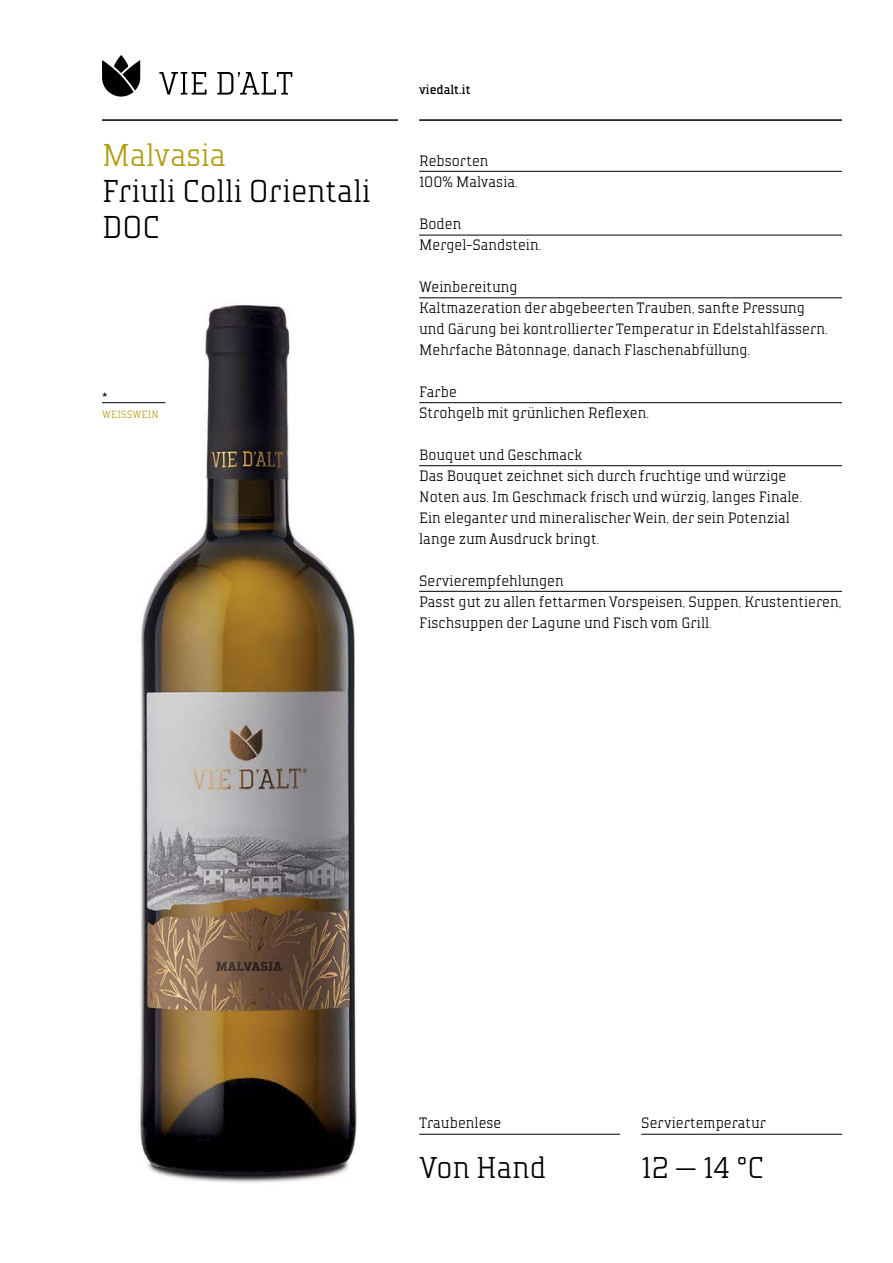
<style>
.page{position:relative;width:893px;height:1263px;background:#fff}
.page>*{position:absolute;margin:0;border:0;box-sizing:border-box;transform-origin:0 0}
.t1{font:300 31.5px/36px "TT Polls";color:#000}
.t2{font:300 31.5px "TT Polls";color:#b49c11}
.t3{font:300 30px "TT Polls";color:#000}
.t4{font:300 15px/21px "TT Polls";color:#000}
.t5{font:12.75px "TT Polls";color:#000}
.t6{font:300 10.5px "TT Polls";color:#b49c11}
</style>
<div class="page">
<hr style="left:102px;top:119px;width:296px;height:2px;background:#000">
<hr style="left:419px;top:119px;width:423px;height:2px;background:#000">
<svg style="left:159px;top:72px;width:48px;height:23px"></svg>
<svg style="left:217px;top:72px;width:75px;height:23px"></svg>
<svg style="left:102px;top:55px;width:38px;height:42px"></svg>
<hr style="left:419px;top:1134px;width:201px;height:1px;background:#000">
<hr style="left:641px;top:1134px;width:201px;height:1px;background:#000">
<img style="left:125px;top:303px;width:232px;height:880px">
<hr style="left:419px;top:171px;width:423px;height:1px;background:#000">
<hr style="left:419px;top:235px;width:423px;height:1px;background:#000">
<hr style="left:419px;top:465px;width:423px;height:1px;background:#000">
<hr style="left:419px;top:402px;width:423px;height:1px;background:#000">
<hr style="left:102px;top:402px;width:63px;height:1px;background:#000">
<hr style="left:419px;top:591px;width:423px;height:1px;background:#000">
<hr style="left:419px;top:298px;width:423px;height:1px;background:#000">
<h1 class="t2" style="left:102px;top:136px;width:126px">Malvasia</h1>
<h1 class="t1" style="left:102px;top:173px;width:270px">Friuli Colli Orientali<br>DOC</h1>
<p class="t4" style="left:102px;top:387px;width:7px">*</p>
<p class="t6" style="left:102px;top:408px;width:58px">WEISSWEIN</p>
<p class="t5" style="left:419px;top:82px;width:53px">viedalt.it</p>
<p class="t4" style="left:419px;top:150px;width:100px">Rebsorten<br>100% Malvasia.</p>
<p class="t4" style="left:419px;top:213px;width:124px">Boden<br>Mergel-Sandstein.</p>
<p class="t4" style="left:419px;top:276px;width:410px">Weinbereitung<br>Kaltmazeration der abgebeerten Trauben, sanfte Pressung und Gärung bei kontrollierter Temperatur in Edelstahlfässern.<br>Mehrfache Bâtonnage, danach Flaschenabfüllung.</p>
<p class="t4" style="left:419px;top:381px;width:231px">Farbe<br>Strohgelb mit grünlichen Reflexen.</p>
<p class="t4" style="left:419px;top:444px;width:384px">Bouquet und Geschmack<br>Das Bouquet zeichnet sich durch fruchtige und würzige Noten aus. Im Geschmack frisch und würzig, langes Finale.<br>Ein eleganter und mineralischer Wein, der sein Potenzial lange zum Ausdruck bringt.</p>
<p class="t4" style="left:419px;top:570px;width:424px">Servierempfehlungen<br>Passt gut zu allen fettarmen Vorspeisen, Suppen, Krustentieren,<br>Fischsuppen der Lagune und Fisch vom Grill.</p>
<p class="t4" style="left:419px;top:1112px;width:84px">Traubenlese</p>
<p class="t4" style="left:641px;top:1112px;width:127px">Serviertemperatur</p>
<h2 class="t3" style="left:419px;top:1150px;width:128px">Von Hand</h2>
<h2 class="t3" style="left:641px;top:1150px;width:124px">12 — 14 °C</h2>
</div>
